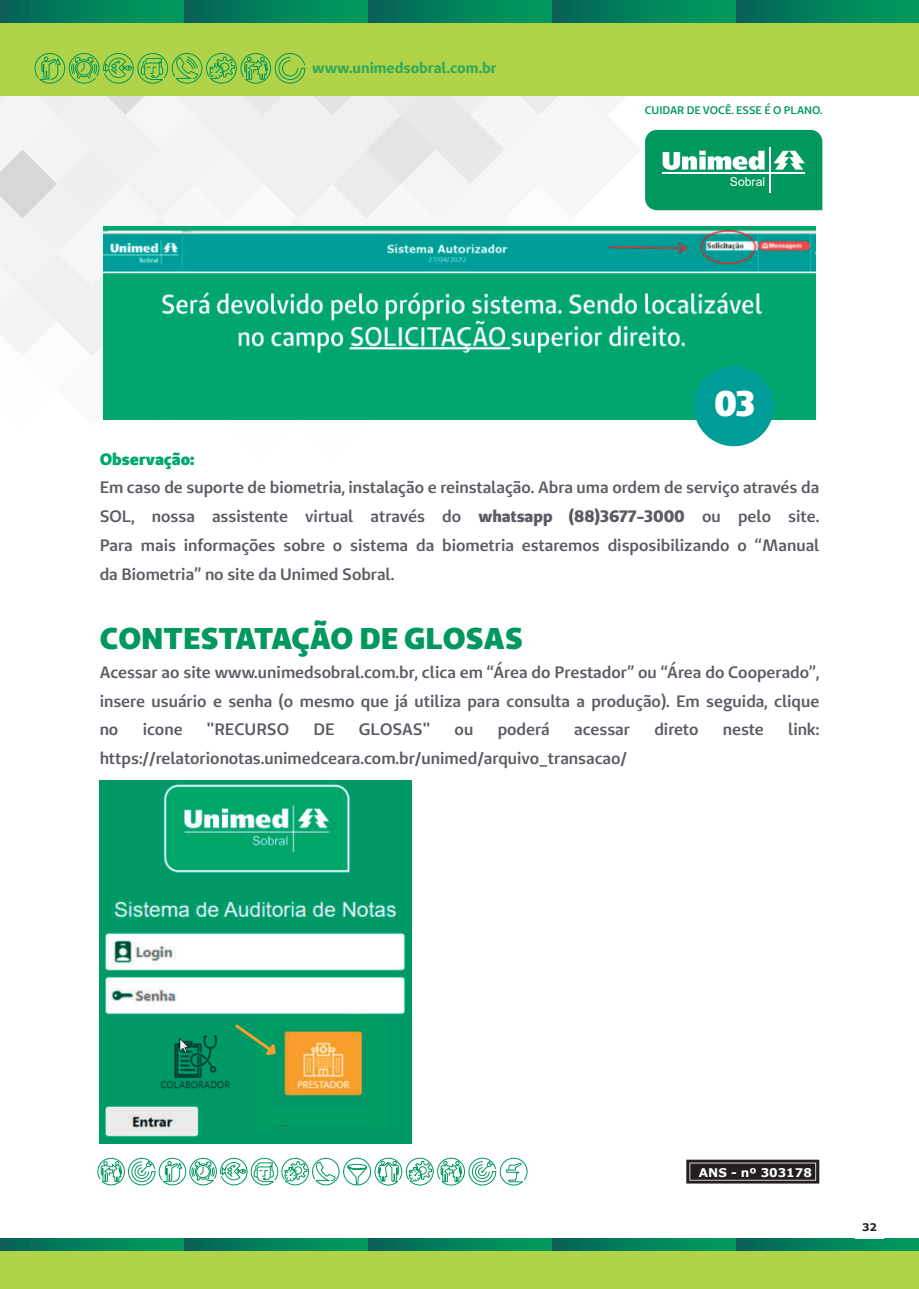
<style>
.page{position:relative;width:919px;height:1289px;background:#fff}
.page>*{position:absolute;margin:0;border:0;box-sizing:border-box;transform-origin:0 0}
.t1{font:900 35.7px "Unimed Sans";color:#fff}
.t2{font:900 30px "Unimed Sans";color:#00985c}
.t3{font:600 16.5px/28.8px "Unimed Sans";color:#5a5b64;text-align:justify}
.t4{font:900 16.5px "Unimed Sans";color:#00a76e}
.t5{font:700 15px "Unimed Sans";color:rgb(0 152 92/.7)}
.t6{font:12.15px "Arial";color:#fff}
.t7{font:700 12px "Verdana";color:#fff}
.t8{font:600 10.95px "Unimed Sans";color:#00985c}
.t9{font:700 10.5px "Verdana";color:#231f20}
.s1{font-weight:800}
</style>
<div class="page">
<svg style="left:686px;top:1159px;width:133px;height:24px;background:#393536"></svg>
<div style="left:0;top:1250px;width:918px;height:38px;background:#b1d349"></div>
<svg style="left:735px;top:1238px;width:183px;height:12px;background:#04825c"></svg>
<svg style="left:551px;top:1238px;width:184px;height:12px;background:#01805a"></svg>
<svg style="left:367px;top:1238px;width:184px;height:12px;background:#01805a"></svg>
<svg style="left:184px;top:1238px;width:183px;height:12px;background:#01805a"></svg>
<svg style="left:0;top:1238px;width:184px;height:12px;background:#01805a"></svg>
<div style="left:0;top:22px;width:918px;height:73px;background:#b1d349"></div>
<div style="left:735px;top:0;width:183px;height:22px;background:#00905c"></div>
<svg style="left:97px;top:1157px;width:431px;height:29px"></svg>
<svg style="left:0;top:0;width:824px;height:447px"></svg>
<img style="left:103px;top:226px;width:712px;height:193px">
<div style="left:117px;top:283px;width:35px;height:67px;background:#00a76e"></div>
<div style="left:693px;top:366px;width:80px;height:80px;background:#009d98;border-radius:50%"></div>
<img style="left:100px;top:780px;width:311px;height:363px">
<div style="left:263px;top:1017px;width:120px;height:10px;background:#009d64"></div>
<div style="left:266px;top:1107px;width:120px;height:17px;background:#009d64"></div>
<div style="left:255px;top:1025px;width:18px;height:105px;background:#009d64"></div>
<div style="left:369px;top:1022px;width:18px;height:105px;background:#009d64"></div>
<svg style="left:235px;top:1024px;width:41px;height:31px"></svg>
<p class="t5" style="left:312px;top:58px;width:186px">www.unimedsobral.com.br</p>
<p class="t8" style="left:644px;top:103px;width:179px">CUIDAR DE VOCÊ. ESSE É O PLANO.</p>
<p class="t6" style="left:729px;top:173px;width:37px">Sobral</p>
<h1 class="t1" style="left:714px;top:380px;width:42px">03</h1>
<p class="t4" style="left:100px;top:448px;width:96px">Observação:</p>
<p class="t3" style="left:100px;top:473px;width:721px">Em caso de suporte de biometria, instalação e reinstalação. Abra uma ordem de serviço através da SOL, nossa assistente virtual através do <span class="s1">whatsapp (88)3677-3000</span> ou pelo site.<br>Para mais informações sobre o sistema da biometria estaremos disposibilizando o “Manual da Biometria” no site da Unimed Sobral.</p>
<h2 class="t2" style="left:100px;top:618px;width:425px">CONTESTATAÇÃO DE GLOSAS</h2>
<p class="t3" style="left:100px;top:657px;width:721px">Acessar ao site www.unimedsobral.com.br, clica em “Área do Prestador” ou “Área do Cooperado”, insere usuário e senha (o mesmo que já utiliza para consulta a produção). Em seguida, clique no</p>
<p class="t3" style="left:143px;top:715px;width:41px">icone</p>
<p class="t3" style="left:207px;top:715px;width:84px">"RECURSO</p>
<p class="t3" style="left:313px;top:715px;width:22px">DE</p>
<p class="t3" style="left:359px;top:715px;width:73px">GLOSAS"</p>
<p class="t3" style="left:454px;top:715px;width:20px">ou</p>
<p class="t3" style="left:497px;top:715px;width:54px">poderá</p>
<p class="t3" style="left:574px;top:715px;width:57px">acessar</p>
<p class="t3" style="left:654px;top:715px;width:46px">direto</p>
<p class="t3" style="left:722px;top:715px;width:43px">neste</p>
<p class="t3" style="left:788px;top:715px;width:33px">link:</p>
<p class="t3" style="left:100px;top:743px;width:529px">https://relatorionotas.unimedceara.com.br/unimed/arquivo_transacao/</p>
<p class="t7" style="left:698px;top:1163px;width:114px">ANS - nº 303178</p>
<p class="t9" style="left:862px;top:1219px;width:16px">32</p>
</div>
